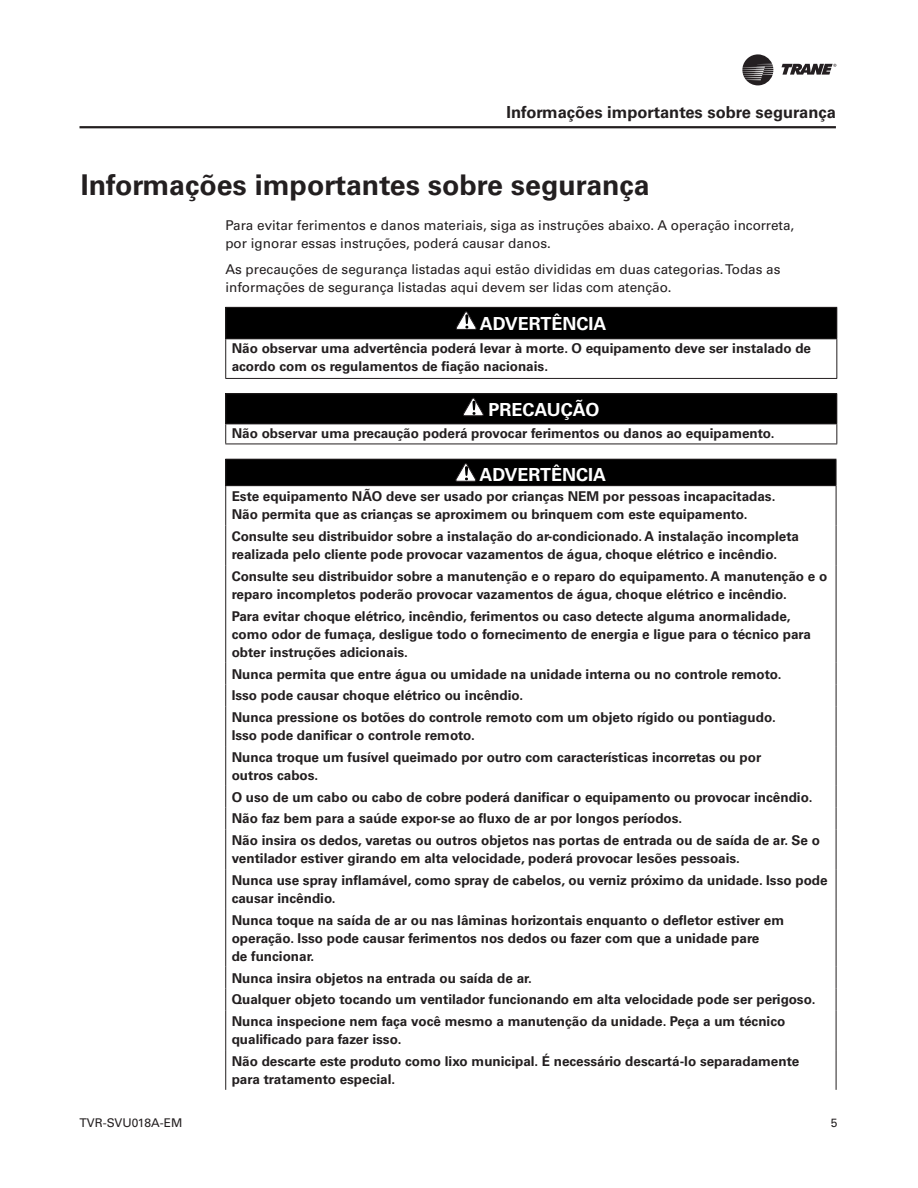
<style>
.page{position:relative;width:918px;height:1188px;background:#fff}
.page>*{position:absolute;margin:0;border:0;box-sizing:border-box;transform-origin:0 0}
.tit1{font:700 28.5px "Univers LT Std";color:#231f20}
.txt{font:700 18px "Univers LT Std";color:#fff}
.t1{font:700 16.5px "Univers LT Std";color:#231f20}
.box{font:700 13.5px/18px "Univers LT Std";color:#231f20}
.txt_entrada{font:13.5px/18px "Univers LT Std";color:#231f20}
.t2{font:12px "Univers LT Std";color:#231f20}
</style>
<div class="page">
<svg style="left:782px;top:64px;width:54px;height:11px"></svg>
<svg style="left:742px;top:54px;width:31px;height:31px"></svg>
<hr style="left:80px;top:126px;width:756px;height:2px;background:#231f20">
<div style="left:226px;top:307px;width:611px;height:32px;background:#000"></div>
<hr style="left:225px;top:338px;width:612px;height:1px;background:#231f20">
<hr style="left:225px;top:339px;width:1px;height:39px;background:#231f20">
<hr style="left:836px;top:339px;width:1px;height:39px;background:#231f20">
<hr style="left:225px;top:378px;width:612px;height:1px;background:#231f20">
<hr style="left:225px;top:307px;width:612px;height:1px;background:#231f20">
<hr style="left:225px;top:308px;width:1px;height:30px;background:#231f20">
<hr style="left:836px;top:308px;width:1px;height:30px;background:#231f20">
<svg style="left:456px;top:311px;width:21px;height:19px"></svg>
<div style="left:226px;top:394px;width:611px;height:30px;background:#000"></div>
<hr style="left:225px;top:393px;width:612px;height:1px;background:#231f20">
<hr style="left:225px;top:394px;width:1px;height:30px;background:#231f20">
<hr style="left:836px;top:394px;width:1px;height:30px;background:#231f20">
<hr style="left:225px;top:424px;width:612px;height:1px;background:#231f20">
<svg style="left:225px;top:424px;width:1px;height:20px"></svg>
<svg style="left:836px;top:424px;width:1px;height:20px"></svg>
<hr style="left:225px;top:444px;width:612px;height:1px;background:#231f20">
<svg style="left:463px;top:397px;width:21px;height:19px"></svg>
<div style="left:226px;top:459px;width:610px;height:27px;background:#000"></div>
<hr style="left:225px;top:485px;width:611px;height:1px;background:#231f20">
<hr style="left:225px;top:486px;width:1px;height:39px;background:#231f20">
<hr style="left:836px;top:486px;width:1px;height:39px;background:#231f20">
<hr style="left:225px;top:525px;width:1px;height:40px;background:#231f20">
<hr style="left:836px;top:525px;width:1px;height:40px;background:#231f20">
<hr style="left:225px;top:565px;width:1px;height:40px;background:#231f20">
<hr style="left:836px;top:565px;width:1px;height:40px;background:#231f20">
<hr style="left:225px;top:605px;width:1px;height:58px;background:#231f20">
<hr style="left:836px;top:605px;width:1px;height:58px;background:#231f20">
<svg style="left:225px;top:663px;width:1px;height:43px"></svg>
<svg style="left:836px;top:663px;width:1px;height:43px"></svg>
<hr style="left:225px;top:706px;width:1px;height:40px;background:#231f20">
<hr style="left:836px;top:706px;width:1px;height:40px;background:#231f20">
<hr style="left:225px;top:746px;width:1px;height:40px;background:#231f20">
<hr style="left:836px;top:746px;width:1px;height:40px;background:#231f20">
<svg style="left:225px;top:786px;width:1px;height:43px"></svg>
<svg style="left:836px;top:786px;width:1px;height:43px"></svg>
<hr style="left:225px;top:829px;width:1px;height:40px;background:#231f20">
<hr style="left:836px;top:829px;width:1px;height:40px;background:#231f20">
<hr style="left:225px;top:869px;width:1px;height:40px;background:#231f20">
<hr style="left:836px;top:869px;width:1px;height:40px;background:#231f20">
<hr style="left:225px;top:909px;width:1px;height:58px;background:#231f20">
<hr style="left:836px;top:909px;width:1px;height:58px;background:#231f20">
<svg style="left:225px;top:967px;width:1px;height:43px"></svg>
<svg style="left:836px;top:967px;width:1px;height:43px"></svg>
<hr style="left:225px;top:1010px;width:1px;height:40px;background:#231f20">
<hr style="left:836px;top:1010px;width:1px;height:40px;background:#231f20">
<hr style="left:225px;top:1050px;width:1px;height:40px;background:#231f20">
<hr style="left:836px;top:1050px;width:1px;height:40px;background:#231f20">
<hr style="left:225px;top:459px;width:611px;height:1px;background:#231f20">
<svg style="left:225px;top:460px;width:1px;height:25px"></svg>
<svg style="left:836px;top:460px;width:1px;height:25px"></svg>
<svg style="left:455px;top:463px;width:21px;height:19px"></svg>
<p class="t1" style="left:507px;top:102px;width:331px">Informações importantes sobre segurança</p>
<p class="tit1" style="left:81px;top:168px;width:570px">Informações importantes sobre segurança</p>
<p class="txt_entrada" style="left:225px;top:216px;width:571px">Para evitar ferimentos e danos materiais, siga as instruções abaixo. A operação incorreta, por ignorar essas instruções, poderá causar danos.</p>
<p class="txt_entrada" style="left:225px;top:261px;width:557px">As precauções de segurança listadas aqui estão divididas em duas categorias. Todas as informações de segurança listadas aqui devem ser lidas com atenção.</p>
<p class="txt" style="left:480px;top:313px;width:128px">ADVERTÊNCIA</p>
<p class="box" style="left:232px;top:339px;width:581px">Não observar uma advertência poderá levar à morte. O equipamento deve ser instalado de acordo com os regulamentos de fiação nacionais.</p>
<p class="txt" style="left:488px;top:399px;width:112px">PRECAUÇÃO</p>
<p class="box" style="left:232px;top:424px;width:544px">Não observar uma precaução poderá provocar ferimentos ou danos ao equipamento.</p>
<p class="txt" style="left:480px;top:465px;width:128px">ADVERTÊNCIA</p>
<p class="box" style="left:232px;top:488px;width:545px">Este equipamento NÃO deve ser usado por crianças NEM por pessoas incapacitadas.<br>Não permita que as crianças se aproximem ou brinquem com este equipamento.</p>
<p class="box" style="left:232px;top:528px;width:569px">Consulte seu distribuidor sobre a instalação do ar-condicionado. A instalação incompleta realizada pelo cliente pode provocar vazamentos de água, choque elétrico e incêndio.</p>
<p class="box" style="left:232px;top:567px;width:597px">Consulte seu distribuidor sobre a manutenção e o reparo do equipamento. A manutenção e o reparo incompletos poderão provocar vazamentos de água, choque elétrico e incêndio.</p>
<p class="box" style="left:232px;top:607px;width:581px">Para evitar choque elétrico, incêndio, ferimentos ou caso detecte alguma anormalidade, como odor de fumaça, desligue todo o fornecimento de energia e ligue para o técnico para obter instruções adicionais.</p>
<p class="box" style="left:232px;top:665px;width:551px">Nunca permita que entre água ou umidade na unidade interna ou no controle remoto.</p>
<p class="box" style="left:232px;top:687px;width:293px">Isso pode causar choque elétrico ou incêndio.</p>
<p class="box" style="left:232px;top:708px;width:546px">Nunca pressione os botões do controle remoto com um objeto rígido ou pontiagudo.<br>Isso pode danificar o controle remoto.</p>
<p class="box" style="left:232px;top:748px;width:531px">Nunca troque um fusível queimado por outro com características incorretas ou por outros cabos.</p>
<p class="box" style="left:232px;top:788px;width:582px">O uso de um cabo ou cabo de cobre poderá danificar o equipamento ou provocar incêndio.</p>
<p class="box" style="left:232px;top:810px;width:452px">Não faz bem para a saúde expor-se ao fluxo de ar por longos períodos.</p>
<p class="box" style="left:232px;top:832px;width:590px">Não insira os dedos, varetas ou outros objetos nas portas de entrada ou de saída de ar. Se o ventilador estiver girando em alta velocidade, poderá provocar lesões pessoais.</p>
<p class="box" style="left:232px;top:871px;width:597px">Nunca use spray inflamável, como spray de cabelos, ou verniz próximo da unidade. Isso pode causar incêndio.</p>
<p class="box" style="left:232px;top:911px;width:554px">Nunca toque na saída de ar ou nas lâminas horizontais enquanto o defletor estiver em operação. Isso pode causar ferimentos nos dedos ou fazer com que a unidade pare<br>de funcionar.</p>
<p class="box" style="left:232px;top:969px;width:302px">Nunca insira objetos na entrada ou saída de ar.</p>
<p class="box" style="left:232px;top:991px;width:585px">Qualquer objeto tocando um ventilador funcionando em alta velocidade pode ser perigoso.</p>
<p class="box" style="left:232px;top:1012px;width:555px">Nunca inspecione nem faça você mesmo a manutenção da unidade. Peça a um técnico qualificado para fazer isso.</p>
<p class="box" style="left:232px;top:1052px;width:569px">Não descarte este produto como lixo municipal. É necessário descartá-lo separadamente para tratamento especial.</p>
<p class="t2" style="left:80px;top:1116px;width:104px">TVR-SVU018A-EM</p>
<p class="t2" style="left:831px;top:1116px;width:8px">5</p>
</div>
